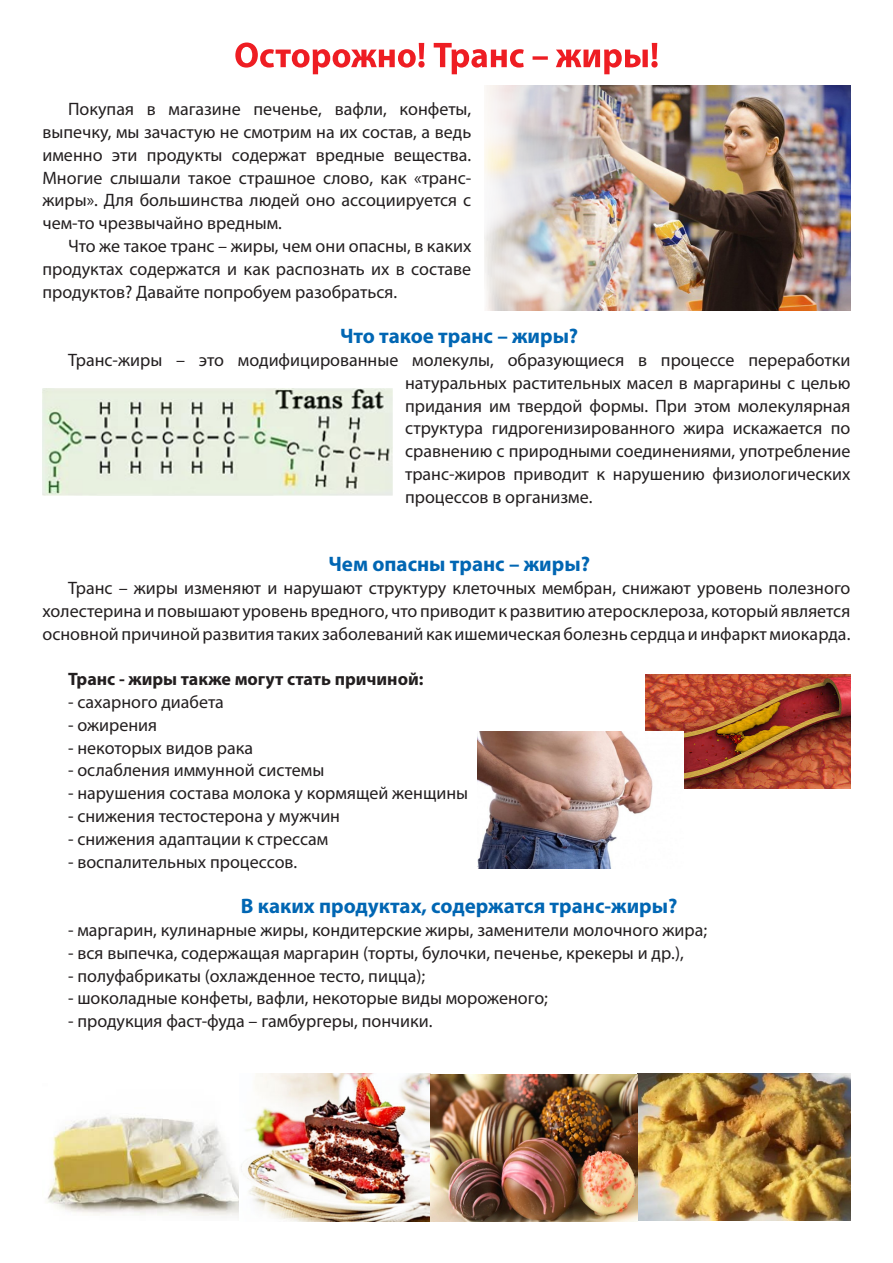
<style>
.page{position:relative;width:893px;height:1263px;background:#fff}
.page>*{position:absolute;margin:0;border:0;box-sizing:border-box;transform-origin:0 0}
.t1{font:700 21px "Myriad Pro";color:#0166b3}
.t2{font:18px/22.8px "Myriad Pro";color:#231f20;text-align:justify}
.t3{font:700 18px "Myriad Pro";color:#231f20}
</style>
<div class="page">
<img style="left:484px;top:85px;width:366px;height:225px">
<img style="left:43px;top:389px;width:349px;height:107px">
<svg style="left:235px;top:43px;width:423px;height:31px"></svg>
<img style="left:645px;top:674px;width:205px;height:114px">
<img style="left:478px;top:731px;width:205px;height:137px">
<img style="left:47px;top:1117px;width:192px;height:101px">
<img style="left:241px;top:1073px;width:609px;height:148px">
<p class="t2" style="left:43px;top:97px;width:430px;text-indent:26px">Покупая в магазине печенье, вафли, конфеты, выпечку, мы зачастую не смотрим на их состав, а ведь именно эти продукты содержат вредные вещества.<br>Многие слышали такое страшное слово, как «транс&shy;жиры». Для большинства людей оно ассоциируется с чем-то чрезвычайно вредным.</p>
<p class="t2" style="left:43px;top:234px;width:430px;text-indent:26px">Что же такое транс – жиры, чем они опасны, в каких продуктах содержатся и как распознать их в составе продуктов? Давайте попробуем разобраться.</p>
<p class="t1" style="left:340px;top:322px;width:240px">Что такое транс – жиры?</p>
<p class="t2" style="left:405px;top:348px;width:447px;text-indent:-337px">Транс-жиры – это модифицированные молекулы, образующиеся в процессе переработки натуральных растительных масел в маргарины с целью придания им твердой формы. При этом молекулярная структура гидрогенизированного жира искажается по сравнению с природными соединениями, употребление транс-жиров приводит к нарушению физиологических процессов в организме.</p>
<p class="t1" style="left:328px;top:550px;width:263px">Чем опасны транс – жиры?</p>
<p class="t2" style="left:43px;top:576px;width:809px;text-indent:26px">Транс – жиры изменяют и нарушают структуру клеточных мембран, снижают уровень полезного холестерина и повышают уровень вредного, что приводит к развитию атеросклероза, который является основной причиной развития таких заболеваний как ишемическая болезнь сердца и инфаркт миокарда.</p>
<p class="t3" style="left:68px;top:667px;width:357px">Транс - жиры также могут стать причиной:</p>
<p class="t2" style="left:68px;top:690px;width:157px">- сахарного диабета</p>
<p class="t2" style="left:68px;top:713px;width:91px">- ожирения</p>
<p class="t2" style="left:68px;top:736px;width:187px">- некоторых видов рака</p>
<p class="t2" style="left:68px;top:759px;width:258px">- ослабления иммунной системы</p>
<p class="t2" style="left:68px;top:781px;width:402px">- нарушения состава молока у кормящей женщины</p>
<p class="t2" style="left:68px;top:804px;width:274px">- снижения тестостерона у мужчин</p>
<p class="t2" style="left:68px;top:827px;width:262px">- снижения адаптации к стрессам</p>
<p class="t2" style="left:68px;top:850px;width:231px">- воспалительных процессов.</p>
<p class="t1" style="left:241px;top:892px;width:438px">В каких продуктах, содержатся транс-жиры?</p>
<p class="t2" style="left:68px;top:918px;width:641px">- маргарин, кулинарные жиры, кондитерские жиры, заменители молочного жира;</p>
<p class="t2" style="left:68px;top:941px;width:617px">- вся выпечка, содержащая маргарин (торты, булочки, печенье, крекеры и др.),</p>
<p class="t2" style="left:68px;top:964px;width:359px">- полуфабрикаты (охлажденное тесто, пицца);</p>
<p class="t2" style="left:68px;top:987px;width:481px">- шоколадные конфеты, вафли, некоторые виды мороженого;</p>
<p class="t2" style="left:68px;top:1009px;width:366px">- продукция фаст-фуда – гамбургеры, пончики.</p>
</div>
